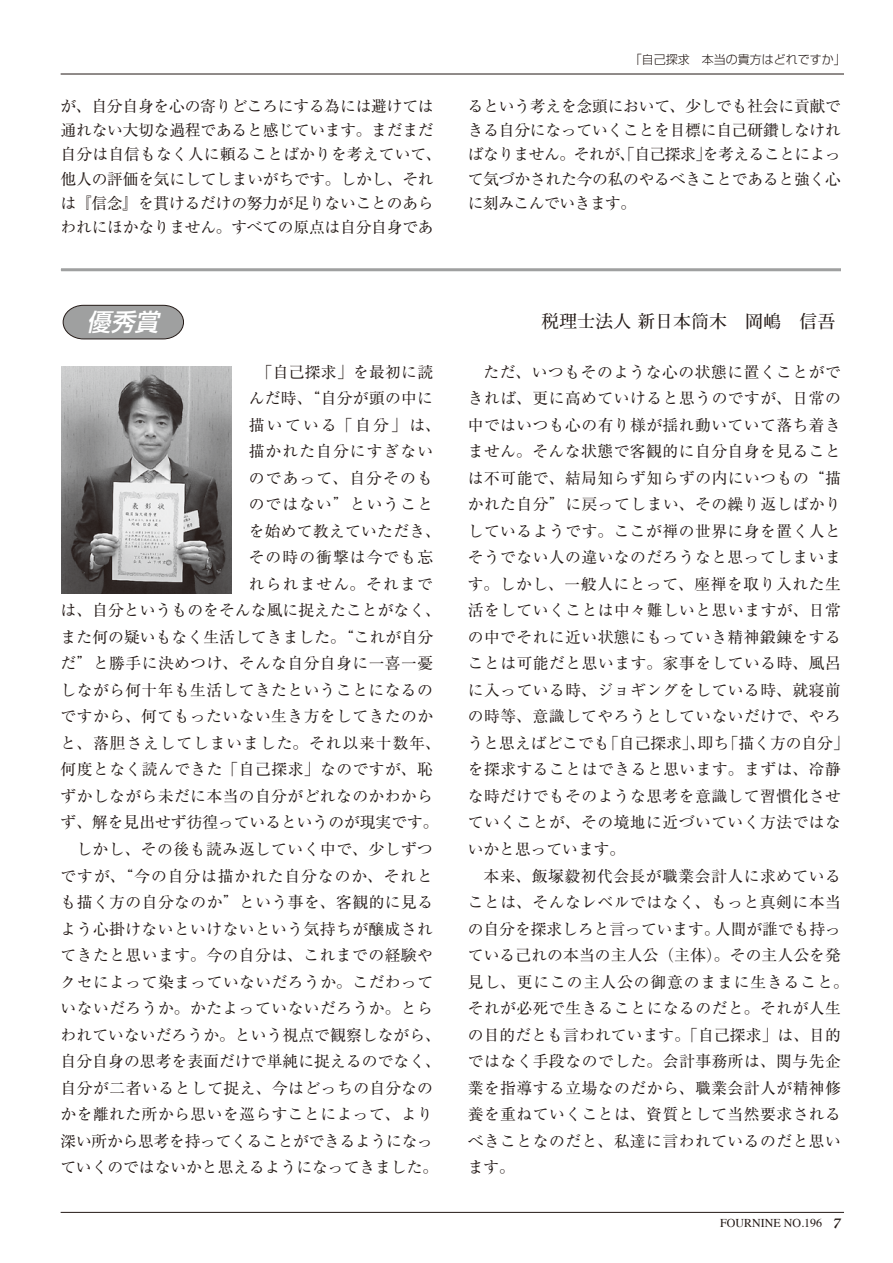
<style>
.page{position:relative;width:893px;height:1263px;background:#fff}
.page>*{position:absolute;margin:0;border:0;box-sizing:border-box;transform-origin:0 0}
.t1{font:italic 500 24px "Shin Go Pro";color:#fff}
.t2{font:700 18px "Futo Min A101 Pro";color:#221815}
.t3{font:15.75px/26.5px "Ryumin Pro";letter-spacing:.03em;color:#221815}
.t4{font:15.75px/24.3px "Ryumin Pro";letter-spacing:-.015em;color:#221815}
.t5{font:15.75px "Ryumin Pro";letter-spacing:.005em;color:#221815}
.t6{font:15.75px "Ryumin Pro";color:#221815}
.t7{font:15.75px "Ryumin Pro";letter-spacing:.06em;color:#221815}
.t8{font:15.75px "Ryumin Pro";letter-spacing:.07em;color:#221815}
.t9{font:15.75px "Ryumin Pro";letter-spacing:.075em;color:#221815}
.t10{font:300 12px "Shin Go Pro";color:#221815}
.t11{font:12px "Times";color:#221815}
.s1{font-family:"Giovanni";font-weight:700;font-style:italic;font-size:15px}
</style>
<div class="page">
<hr style="left:61px;top:1212px;width:783px;height:1px;background:#221815">
<hr style="left:61px;top:269px;width:780px;height:2px;background:#9fa0a0">
<svg style="left:63px;top:305px;width:121px;height:34px"></svg>
<img style="left:62px;top:366px;width:170px;height:228px">
<hr style="left:61px;top:74px;width:783px;height:1px;background:#221815">
<p class="t10" style="left:630px;top:49px;width:218px">「自己探求　本当の貴方はどれですか」</p>
<p class="t4" style="left:61px;top:93px;width:382px">が、自分自身を心の寄りどころにする為には避けては通れない大切な過程であると感じています。まだまだ自分は自信もなく人に頼ることばかりを考えていて、他人の評価を気にしてしまいがちです。しかし、それは『信念』を貫けるだけの努力が足りないことのあらわれにほかなりません。すべての原点は自分自身であ</p>
<p class="t3" style="left:468px;top:93px;width:375px;line-height:24.3px;text-align:justify">るという考えを念頭において、少しでも社会に貢献できる自分になっていくことを目標に自己研鑽しなければなりません。それが、「自己探求」を考えることによって気づかされた今の私のやるべきことであると強く心に刻みこんでいきます。</p>
<h1 class="t1" style="left:86px;top:302px;width:81px">優秀賞</h1>
<p class="t3" style="left:257px;top:358px;width:178px">「自己探求」を最初に読</p>
<p class="t3" style="left:249px;top:384px;width:186px">んだ時、“自分が頭の中に</p>
<p class="t3" style="left:249px;top:411px;width:194px">描いている「自分」は、</p>
<p class="t8" style="left:249px;top:439px;width:186px">描かれた自分にすぎない</p>
<p class="t9" style="left:249px;top:466px;width:186px">のであって、自分そのも</p>
<p class="t8" style="left:249px;top:492px;width:186px">のではない”ということ</p>
<p class="t3" style="left:249px;top:517px;width:194px">を始めて教えていただき、</p>
<p class="t8" style="left:249px;top:545px;width:186px">その時の衝撃は今でも忘</p>
<p class="t9" style="left:249px;top:572px;width:186px">れられません。それまで</p>
<p class="t5" style="left:61px;top:598px;width:382px">は、自分というものをそんな風に捉えたことがなく、</p>
<p class="t5" style="left:61px;top:625px;width:374px">また何の疑いもなく生活してきました。“これが自分</p>
<p class="t3" style="left:61px;top:649px;width:374px">だ”と勝手に決めつけ、そんな自分自身に一喜一憂</p>
<p class="t3" style="left:61px;top:676px;width:374px">しながら何十年も生活してきたということになるの</p>
<p class="t3" style="left:61px;top:702px;width:374px">ですから、何てもったいない生き方をしてきたのか</p>
<p class="t7" style="left:61px;top:731px;width:382px">と、落胆さえしてしまいました。それ以来十数年、</p>
<p class="t3" style="left:61px;top:755px;width:374px">何度となく読んできた「自己探求」なのですが、恥</p>
<p class="t3" style="left:61px;top:782px;width:374px">ずかしながら未だに本当の自分がどれなのかわから</p>
<p class="t6" style="left:61px;top:810px;width:380px">ず、解を見出せず彷徨っているというのが現実です。</p>
<p class="t3" style="left:76px;top:835px;width:358px">しかし、その後も読み返していく中で、少しずつ</p>
<p class="t7" style="left:61px;top:863px;width:374px">ですが、“今の自分は描かれた自分なのか、それと</p>
<p class="t3" style="left:61px;top:888px;width:374px">も描く方の自分なのか”という事を、客観的に見る</p>
<p class="t3" style="left:61px;top:914px;width:374px">よう心掛けないといけないという気持ちが醸成され</p>
<p class="t3" style="left:61px;top:941px;width:374px">てきたと思います。今の自分は、これまでの経験や</p>
<p class="t3" style="left:61px;top:967px;width:374px">クセによって染まっていないだろうか。こだわって</p>
<p class="t3" style="left:61px;top:994px;width:374px">いないだろうか。かたよっていないだろうか。とら</p>
<p class="t5" style="left:61px;top:1022px;width:382px">われていないだろうか。という視点で観察しながら、</p>
<p class="t5" style="left:61px;top:1049px;width:382px">自分自身の思考を表面だけで単純に捉えるのでなく、</p>
<p class="t3" style="left:61px;top:1073px;width:374px">自分が二者いるとして捉え、今はどっちの自分なの</p>
<p class="t3" style="left:61px;top:1100px;width:374px">かを離れた所から思いを巡らすことによって、より</p>
<p class="t4" style="left:61px;top:1127px;width:374px">深い所から思考を持ってくることができるようになっ</p>
<p class="t6" style="left:61px;top:1155px;width:379px">ていくのではないかと思えるようになってきました。</p>
<p class="t2" style="left:541px;top:307px;width:295px">税理士法人 新日本筒木　岡嶋　信吾</p>
<p class="t3" style="left:468px;top:358px;width:382px;text-indent:16px">ただ、いつもそのような心の状態に置くことができれば、更に高めていけると思うのですが、日常の中ではいつも心の有り様が揺れ動いていて落ち着きません。そんな状態で客観的に自分自身を見ることは不可能で、結局知らず知らずの内にいつもの“描かれた自分”に戻ってしまい、その繰り返しばかりしているようです。ここが禅の世界に身を置く人とそうでない人の違いなのだろうなと思ってしまいます。しかし、一般人にとって、座禅を取り入れた生活をしていくことは中々難しいと思いますが、日常の中でそれに近い状態にもっていき精神鍛錬をすることは可能だと思います。家事をしている時、風呂に入っている時、ジョギングをしている時、就寝前の時等、意識してやろうとしていないだけで、やろうと思えばどこでも「自己探求」、即ち「描く方の自分」を探求することはできると思います。まずは、冷静な時だけでもそのような思考を意識して習慣化させていくことが、その境地に近づいていく方法ではないかと思っています。</p>
<p class="t3" style="left:468px;top:861px;width:383px;text-indent:16px">本来、飯塚毅初代会長が職業会計人に求めていることは、そんなレベルではなく、もっと真剣に本当の自分を探求しろと言っています。人間が誰でも持っている己れの本当の主人公（主体）。その主人公を発見し、更にこの主人公の御意のままに生きること。それが必死で生きることになるのだと。それが人生の目的だとも言われています。「自己探求」は、目的ではなく手段なのでした。会計事務所は、関与先企業を指導する立場なのだから、職業会計人が精神修養を重ねていくことは、資質として当然要求されるべきことなのだと、私達に言われているのだと思います。</p>
<p class="t11" style="left:720px;top:1212px;width:122px">FOURNINE NO.196 <span class="s1">7</span></p>
</div>
